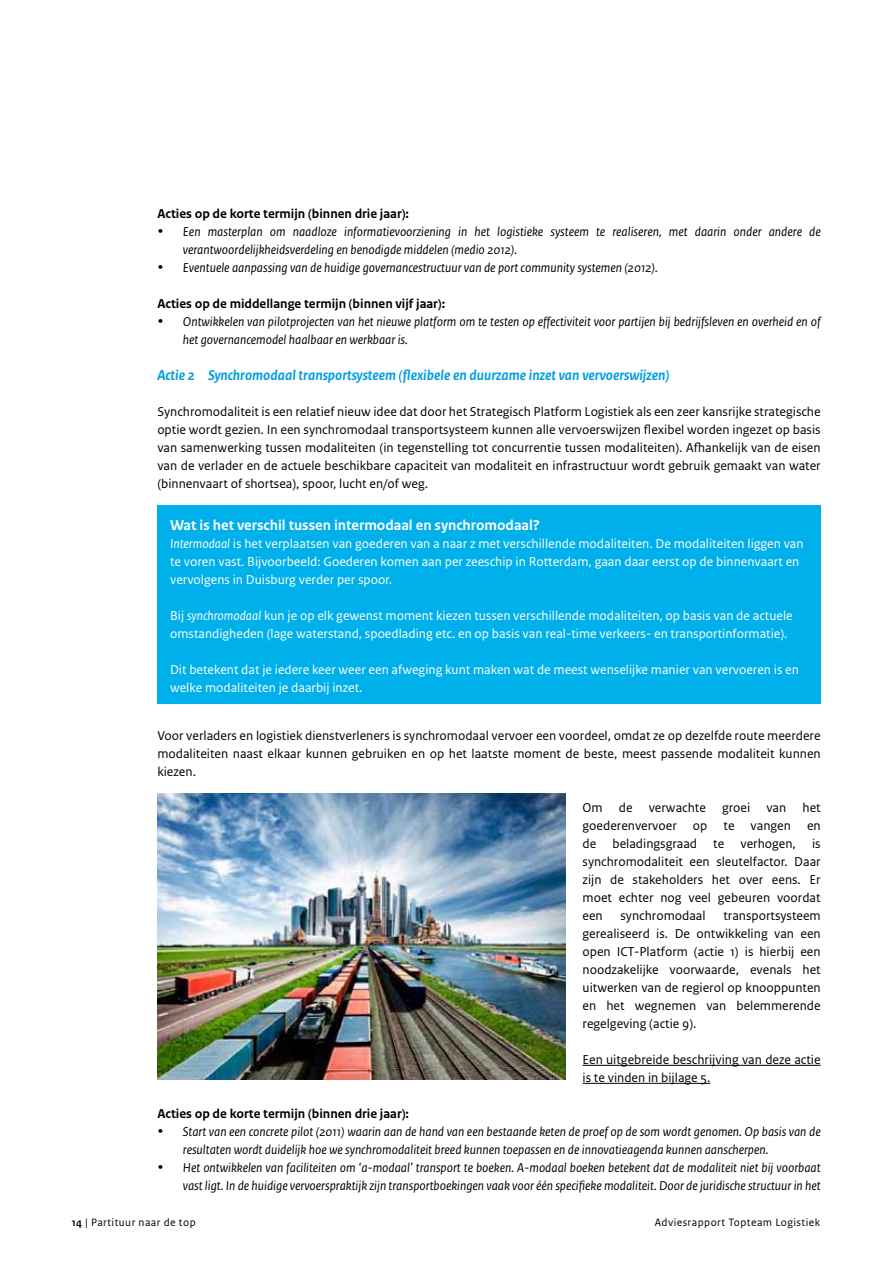
<style>
.page{position:relative;width:893px;height:1263px;background:#fff}
.page>*{position:absolute;margin:0;border:0;box-sizing:border-box;transform-origin:0 0}
.t1{font:italic 700 15px "Rijksoverheid Sans Text";color:#009ee3}
.t2{font:700 15px "Rijksoverheid Sans Text";color:#fff}
.t3{font:13.5px/18px "Rijksoverheid Sans Text";color:#000;text-align:justify}
.t4{font:italic 13.5px/18px "Rijksoverheid Sans Text";color:#000}
.t5{font:13.5px/18px "Rijksoverheid Sans Text";color:#fff}
.t6{font:700 13.5px "Rijksoverheid Sans Text";color:#000}
.t7{font:11.25px "Rijksoverheid Sans Text";letter-spacing:.04em;color:#000}
.s1{font-style:italic}
.s2{font-family:"Rijksoverheid Sans Heading";font-weight:700}
</style>
<div class="page">
<hr style="left:583px;top:1065px;width:238px;height:1px;background:#000">
<hr style="left:583px;top:1083px;width:127px;height:1px;background:#000">
<div style="left:157px;top:506px;width:664px;height:198px;background:#00b0eb"></div>
<img style="left:157px;top:794px;width:409px;height:286px">
<p class="t6" style="left:157px;top:206px;width:253px">Acties op de korte termijn (binnen drie jaar):</p>
<p class="t4" style="left:183px;top:223px;width:639px;text-indent:-26px">• Een masterplan om naadloze informatievoorziening in het logistieke systeem te realiseren, met daarin onder andere de verantwoordelijkheidsverdeling en benodigde middelen (medio 2012).</p>
<p class="t4" style="left:157px;top:259px;width:502px">• Eventuele aanpassing van de huidige governancestructuur van de port community systemen (2012).</p>
<p class="t6" style="left:157px;top:296px;width:289px">Acties op de middellange termijn (binnen vijf jaar):</p>
<p class="t4" style="left:183px;top:313px;width:639px;text-indent:-26px">• Ontwikkelen van pilotprojecten van het nieuwe platform om te testen op effectiviteit voor partijen bij bedrijfsleven en overheid en of het governancemodel haalbaar en werkbaar is.</p>
<p class="t1" style="left:157px;top:366px;width:514px">Actie 2 Synchromodaal transportsysteem (flexibele en duurzame inzet van vervoerswijzen)</p>
<p class="t3" style="left:157px;top:403px;width:665px">Synchromodaliteit is een relatief nieuw idee dat door het Strategisch Platform Logistiek als een zeer kansrijke strategische optie wordt gezien. In een synchromodaal transportsysteem kunnen alle vervoerswijzen flexibel worden ingezet op basis van samenwerking tussen modaliteiten (in tegenstelling tot concurrentie tussen modaliteiten). Afhankelijk van de eisen van de verlader en de actuele beschikbare capaciteit van modaliteit en infrastructuur wordt gebruik gemaakt van water (binnenvaart of shortsea), spoor, lucht en/of weg.</p>
<p class="t2" style="left:170px;top:517px;width:371px">Wat is het verschil tussen intermodaal en synchromodaal?</p>
<p class="t5" style="left:170px;top:535px;width:635px"><span class="s1">Intermodaal</span> is het verplaatsen van goederen van a naar z met verschillende modaliteiten. De modaliteiten liggen van te voren vast. Bijvoorbeeld: Goederen komen aan per zeeschip in Rotterdam, gaan daar eerst op de binnenvaart en vervolgens in Duisburg verder per spoor.</p>
<p class="t5" style="left:170px;top:607px;width:624px">Bij <span class="s1">synchromodaal</span> kun je op elk gewenst moment kiezen tussen verschillende modaliteiten, op basis van de actuele omstandigheden (lage waterstand, spoedlading etc. en op basis van real-time verkeers- en transportinformatie).</p>
<p class="t5" style="left:170px;top:661px;width:630px">Dit betekent dat je iedere keer weer een afweging kunt maken wat de meest wenselijke manier van vervoeren is en welke modaliteiten je daarbij inzet.</p>
<p class="t3" style="left:157px;top:727px;width:665px">Voor verladers en logistiek dienstverleners is synchromodaal vervoer een voordeel, omdat ze op dezelfde route meerdere modaliteiten naast elkaar kunnen gebruiken en op het laatste moment de beste, meest passende modaliteit kunnen kiezen.</p>
<p class="t3" style="left:583px;top:799px;width:240px">Om de verwachte groei van het goederenvervoer op te vangen en de beladingsgraad te verhogen, is synchromodaliteit een sleutelfactor. Daar zijn de stakeholders het over eens. Er moet echter nog veel gebeuren voordat een</p>
<p class="t3" style="left:620px;top:907px;width:87px">synchromodaal</p>
<p class="t3" style="left:583px;top:907px;width:240px;text-indent:141px">transportsysteem gerealiseerd is. De ontwikkeling van een open ICT-Platform (actie 1) is hierbij een noodzakelijke voorwaarde, evenals het uitwerken van de regierol op knooppunten en het wegnemen van belemmerende regelgeving (actie 9).</p>
<p class="t3" style="left:583px;top:1051px;width:240px">Een uitgebreide beschrijving van deze actie is te vinden in bijlage 5.</p>
<p class="t6" style="left:157px;top:1106px;width:253px">Acties op de korte termijn (binnen drie jaar):</p>
<p class="t4" style="left:183px;top:1123px;width:639px;text-indent:-26px">• Start van een concrete pilot (2011) waarin aan de hand van een bestaande keten de proef op de som wordt genomen. Op basis van de resultaten wordt duidelijk hoe we synchromodaliteit breed kunnen toepassen en de innovatieagenda kunnen aanscherpen.</p>
<p class="t4" style="left:157px;top:1159px;width:665px;text-align:right">• Het ontwikkelen van faciliteiten om ‘a-modaal’ transport te boeken. A-modaal boeken betekent dat de modaliteit niet bij voorbaat vast ligt. In de huidige vervoerspraktijk zijn transportboekingen vaak voor één specifieke modaliteit. Door de juridische structuur in het</p>
<p class="t7" style="left:72px;top:1216px;width:125px"><span class="s2">14</span> | Partituur naar de top</p>
<p class="t7" style="left:655px;top:1216px;width:167px">Adviesrapport Topteam Logistiek</p>
</div>
